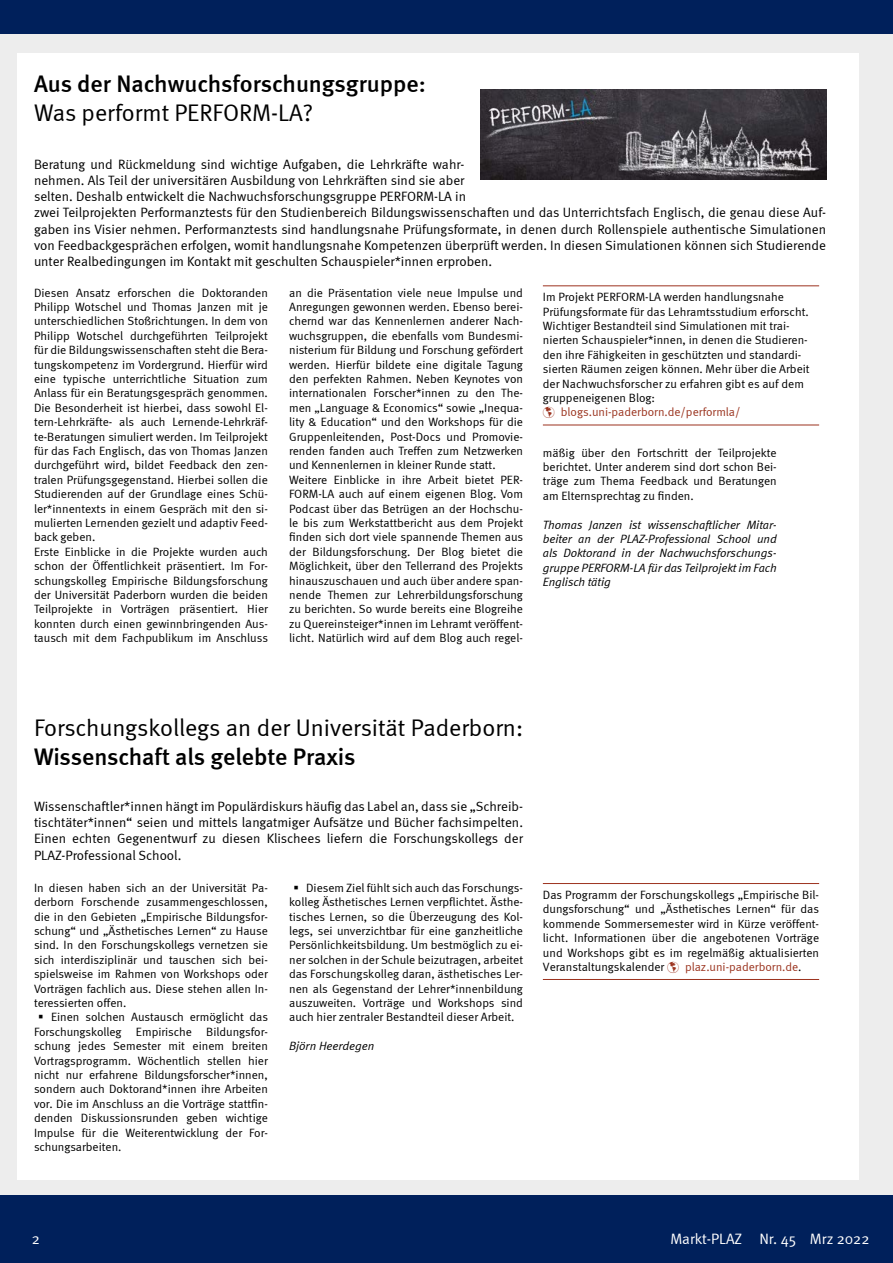
<style>
.page{position:relative;width:893px;height:1263px;background:#fff}
.page>*{position:absolute;margin:0;border:0;box-sizing:border-box;transform-origin:0 0}
.t1{font:24px "Meta Normal";color:#000}
.t2{font:500 24px "Meta";letter-spacing:-.005em;color:#000}
.t3{font:15px "Meta Normal";color:#fff}
.t4{font:13.5px/16.2px "Meta Normal";color:#000}
.t5{font:12px/14.4px "Meta Normal";color:#000;text-align:justify}
.t6{font:italic 12px/14.4px "Meta Normal";letter-spacing:-.005em;color:#000;text-align:justify}
.t7{font:12px "Meta Normal";color:#9b3520}
.s1{color:#9c321e}
.s2{color:#9b3520}
</style>
<div class="page">
<div style="left:0;top:34px;width:893px;height:1161px;background:#ededed"></div>
<div style="left:0;top:0;width:893px;height:34px;background:#00205b"></div>
<div style="left:0;top:1195px;width:893px;height:68px;background:#00205b"></div>
<div style="left:17px;top:53px;width:842px;height:1127px;background:#fff"></div>
<hr style="left:543px;top:285px;width:276px;height:1px;background:#9c321e">
<hr style="left:543px;top:425px;width:276px;height:1px;background:#9c321e">
<hr style="left:543px;top:883px;width:276px;height:1px;background:#9c321e">
<hr style="left:543px;top:979px;width:276px;height:1px;background:#9c321e">
<img style="left:481px;top:89px;width:345px;height:90px">
<h1 class="t2" style="left:34px;top:70px;width:393px">Aus der Nachwuchsforschungsgruppe:</h1>
<h1 class="t1" style="left:34px;top:99px;width:281px">Was performt PERFORM-LA?</h1>
<p class="t4" style="left:34px;top:156px;width:794px">Beratung und Rückmeldung sind wichtige Aufgaben, die Lehrkräfte wahr-<br>nehmen. Als Teil der universitären Ausbildung von Lehrkräften sind sie aber<br>selten. Deshalb entwickelt die Nachwuchsforschungsgruppe PERFORM-LA in<br>zwei Teilprojekten Performanztests für den Studienbereich Bildungswissenschaften und das Unterrichtsfach Englisch, die genau diese Auf&shy;gaben ins Visier nehmen. Performanztests sind handlungsnahe Prüfungsformate, in denen durch Rollenspiele authentische Simulationen von Feedbackgesprächen erfolgen, womit handlungsnahe Kompetenzen überprüft werden. In diesen Simulationen können sich Studierende unter Realbedingungen im Kontakt mit geschulten Schauspieler*innen erproben.</p>
<p class="t5" style="left:34px;top:285px;width:235px;text-align:left">Diesen Ansatz erforschen die Doktoranden Philipp Wotschel und Thomas Janzen mit je unterschiedlichen Stoßrichtungen. In dem von Philipp Wotschel durchgeführten Teilprojekt für die Bildungswissenschaften steht die Bera&shy;tungskompetenz im Vordergrund. Hierfür wird eine typische unterrichtliche Situation zum Anlass für ein Beratungsgespräch genommen.<br>Die Besonderheit ist hierbei, dass sowohl El&shy;tern-Lehrkräfte- als auch Lernende-Lehrkräf&shy;te-Beratungen simuliert werden. Im Teilprojekt für das Fach Englisch, das von Thomas Janzen durchgeführt wird, bildet Feedback den zen&shy;tralen Prüfungsgegenstand. Hierbei sollen die Studierenden auf der Grundlage eines Schü&shy;ler*innentexts in einem Gespräch mit den si&shy;mulierten Lernenden gezielt und adaptiv Feed&shy;back geben.<br>Erste Einblicke in die Projekte wurden auch schon der Öffentlichkeit präsentiert. Im For&shy;schungskolleg Empirische Bildungsforschung der Universität Paderborn wurden die beiden Teilprojekte in Vorträgen präsentiert. Hier konnten durch einen gewinnbringenden Aus&shy;tausch mit dem Fachpublikum im Anschluss</p>
<p class="t5" style="left:289px;top:285px;width:235px;text-align:left">an die Präsentation viele neue Impulse und Anregungen gewonnen werden. Ebenso berei&shy;chernd war das Kennenlernen anderer Nach&shy;wuchsgruppen, die ebenfalls vom Bundesmi&shy;nisterium für Bildung und Forschung gefördert werden. Hierfür bildete eine digitale Tagung den perfekten Rahmen. Neben Keynotes von internationalen Forscher*innen zu den The&shy;men „Language &amp; Economics“ sowie „Inequa&shy;lity &amp; Education“ und den Workshops für die Gruppenleitenden, Post-Docs und Promovie&shy;renden fanden auch Treffen zum Netzwerken und Kennenlernen in kleiner Runde statt.<br>Weitere Einblicke in ihre Arbeit bietet PER-FORM-LA auch auf einem eigenen Blog. Vom Podcast über das Betrügen an der Hochschu&shy;le bis zum Werkstattbericht aus dem Projekt finden sich dort viele spannende Themen aus der Bildungsforschung. Der Blog bietet die Möglichkeit, über den Tellerrand des Projekts hinauszuschauen und auch über andere span&shy;nende Themen zur Lehrerbildungsforschung zu berichten. So wurde bereits eine Blogreihe zu Quereinsteiger*innen im Lehramt veröffent&shy;licht. Natürlich wird auf dem Blog auch regel-</p>
<p class="t5" style="left:543px;top:290px;width:268px;text-align:left">Im Projekt PERFORM-LA werden handlungsnahe Prüfungsformate für das Lehramtsstudium erforscht.<br>Wichtiger Bestandteil sind Simulationen mit trai&shy;nierten Schauspieler*innen, in denen die Studieren&shy;den ihre Fähigkeiten in geschützten und standardi&shy;sierten Räumen zeigen können. Mehr über die Arbeit der Nachwuchsforscher zu erfahren gibt es auf dem gruppeneigenen Blog:</p>
<p class="t7" style="left:543px;top:405px;width:199px"><span class="s1">☑</span> blogs.uni-paderborn.de/performla/</p>
<p class="t5" style="left:543px;top:445px;width:235px">mäßig über den Fortschritt der Teilprojekte berichtet. Unter anderem sind dort schon Bei&shy;träge zum Thema Feedback und Beratungen am Elternsprechtag zu finden.</p>
<p class="t6" style="left:543px;top:517px;width:235px">Thomas Janzen ist wissenschaftlicher Mitar&shy;beiter an der PLAZ-Professional School und als Doktorand in der Nachwuchsforschungs&shy;gruppe PERFORM-LA für das Teilprojekt im Fach Englisch tätig</p>
<h1 class="t1" style="left:34px;top:713px;width:491px">Forschungskollegs an der Universität Paderborn:</h1>
<h1 class="t2" style="left:34px;top:742px;width:323px">Wissenschaft als gelebte Praxis</h1>
<p class="t4" style="left:34px;top:798px;width:490px;text-align:justify">Wissenschaftler*innen hängt im Populärdiskurs häufig das Label an, dass sie „Schreib&shy;tischtäter*innen“ seien und mittels langatmiger Aufsätze und Bücher fachsimpelten.<br>Einen echten Gegenentwurf zu diesen Klischees liefern die Forschungskollegs der PLAZ-Professional School.</p>
<p class="t5" style="left:34px;top:880px;width:235px">In diesen haben sich an der Universität Pa&shy;derborn Forschende zusammengeschlossen, die in den Gebieten „Empirische Bildungsfor&shy;schung“ und „Ästhetisches Lernen“ zu Hause sind. In den Forschungskollegs vernetzen sie sich interdisziplinär und tauschen sich bei&shy;spielsweise im Rahmen von Workshops oder Vorträgen fachlich aus. Diese stehen allen In&shy;teressierten offen.</p>
<p class="t5" style="left:34px;top:1010px;width:235px;text-indent:4px">▪ Einen solchen Austausch ermöglicht das Forschungskolleg Empirische Bildungsfor&shy;schung jedes Semester mit einem breiten Vortragsprogramm. Wöchentlich stellen hier nicht nur erfahrene Bildungsforscher*innen, sondern auch Doktorand*innen ihre Arbeiten vor. Die im Anschluss an die Vorträge stattfin&shy;denden Diskussionsrunden geben wichtige Impulse für die Weiterentwicklung der For&shy;schungsarbeiten.</p>
<p class="t5" style="left:289px;top:880px;width:235px;text-indent:4px">▪ Diesem Ziel fühlt sich auch das Forschungs&shy;kolleg Ästhetisches Lernen verpflichtet. Ästhe&shy;tisches Lernen, so die Überzeugung des Kol&shy;legs, sei unverzichtbar für eine ganzheitliche Persönlichkeitsbildung. Um bestmöglich zu ei&shy;ner solchen in der Schule beizutragen, arbeitet das Forschungskolleg daran, ästhetisches Ler&shy;nen als Gegenstand der Lehrer*innenbildung auszuweiten. Vorträge und Workshops sind auch hier zentraler Bestandteil dieser Arbeit.</p>
<p class="t6" style="left:289px;top:1039px;width:87px">Björn Heerdegen</p>
<p class="t5" style="left:543px;top:887px;width:278px">Das Programm der Forschungskollegs „Empirische Bil&shy;dungsforschung“ und „Ästhetisches Lernen“ für das kommende Sommersemester wird in Kürze veröffent&shy;licht. Informationen über die angebotenen Vorträge und Workshops gibt es im regelmäßig aktualisierten Veranstaltungskalender <span class="s1">☑</span> <span class="s2">plaz.uni-paderborn.de</span>.</p>
<p class="t3" style="left:32px;top:1230px;width:10px">2</p>
<p class="t3" style="left:670px;top:1230px;width:201px">Markt-PLAZ Nr. 45 Mrz 2022</p>
</div>
